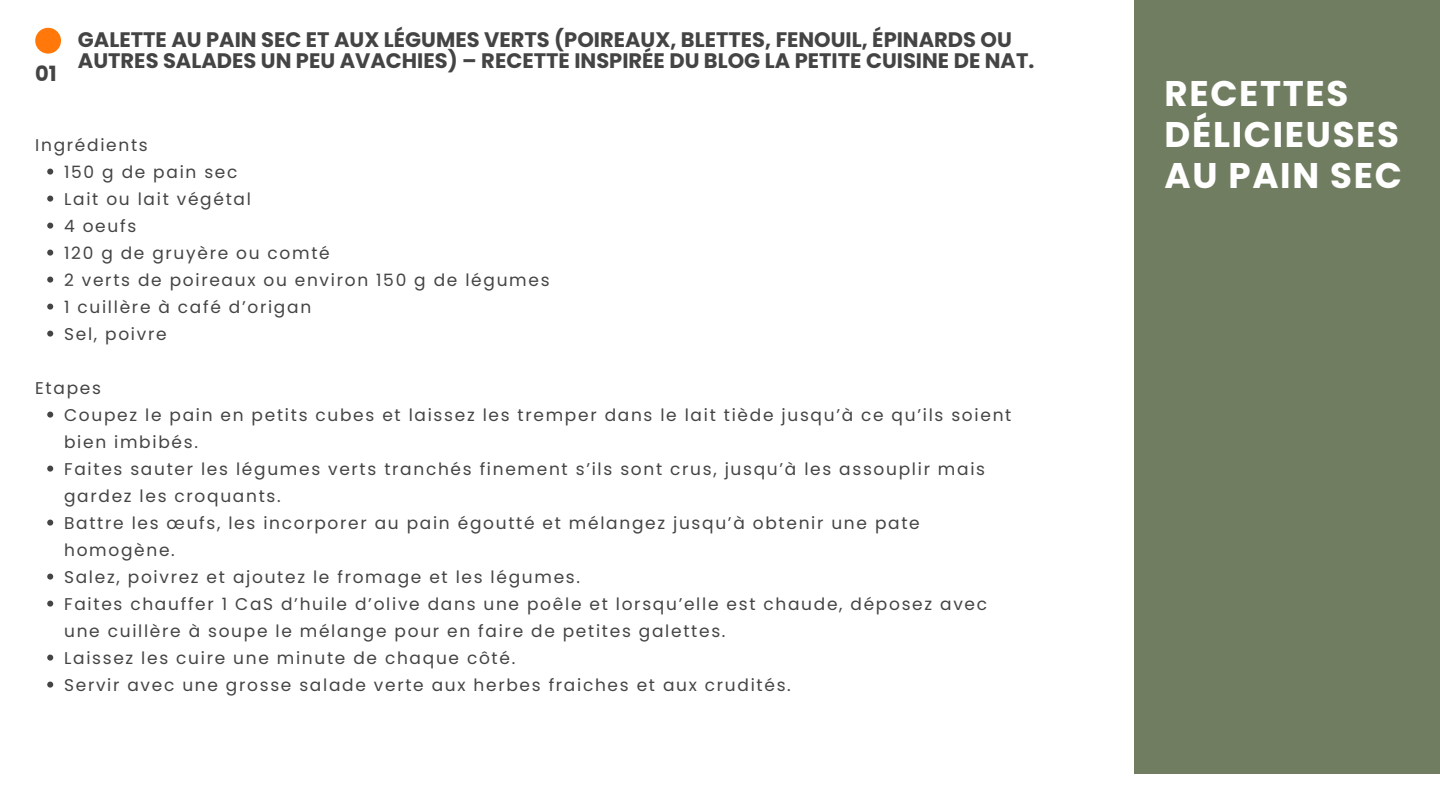
<style>
.page{position:relative;width:1440px;height:810px;background:#fff}
.page>*{position:absolute;margin:0;border:0;box-sizing:border-box;transform-origin:0 0}
.t1{font:700 35.6px/41.2px "Poppins";letter-spacing:.045em;color:#fff}
.t2{font:700 21px/21px "Poppins";color:#444}
.t3{font:17px/27px "Poppins";letter-spacing:.1em;color:#444}
</style>
<div class="page">
<div style="left:1134px;top:0;width:306px;height:774px;background:#717d61"></div>
<div style="left:35px;top:28px;width:26px;height:25px;background:#ff7809;border-radius:50%"></div>
<svg style="left:47px;top:169px;width:6px;height:6px"></svg>
<svg style="left:47px;top:196px;width:6px;height:6px"></svg>
<svg style="left:47px;top:223px;width:6px;height:6px"></svg>
<svg style="left:47px;top:250px;width:6px;height:6px"></svg>
<svg style="left:47px;top:277px;width:6px;height:6px"></svg>
<svg style="left:47px;top:304px;width:6px;height:6px"></svg>
<svg style="left:47px;top:331px;width:6px;height:6px"></svg>
<svg style="left:47px;top:412px;width:6px;height:6px"></svg>
<svg style="left:47px;top:466px;width:6px;height:6px"></svg>
<svg style="left:47px;top:520px;width:6px;height:6px"></svg>
<svg style="left:47px;top:574px;width:6px;height:6px"></svg>
<svg style="left:47px;top:601px;width:6px;height:6px"></svg>
<svg style="left:47px;top:655px;width:6px;height:6px"></svg>
<svg style="left:47px;top:682px;width:6px;height:6px"></svg>
<p class="t2" style="left:35px;top:63px;width:23px">01</p>
<p class="t2" style="left:78px;top:29px;width:958px">GALETTE AU PAIN SEC ET AUX LÉGUMES VERTS (POIREAUX, BLETTES, FENOUIL, ÉPINARDS OU<br>AUTRES SALADES UN PEU AVACHIES) – RECETTE INSPIRÉE DU BLOG LA PETITE CUISINE DE NAT.</p>
<p class="t3" style="left:35px;top:131px;width:114px">Ingrédients</p>
<p class="t1" style="left:1164px;top:73px;width:236px">RECETTES<br>DÉLICIEUSES</p>
<p class="t3" style="left:64px;top:158px;width:175px">150 g de pain sec</p>
<p class="t1" style="left:1164px;top:155px;width:239px">AU PAIN SEC</p>
<p class="t3" style="left:64px;top:185px;width:188px">Lait ou lait végétal</p>
<p class="t3" style="left:64px;top:212px;width:74px">4 oeufs</p>
<p class="t3" style="left:64px;top:239px;width:267px">120 g de gruyère ou comté</p>
<p class="t3" style="left:64px;top:266px;width:487px">2 verts de poireaux ou environ 150 g de légumes</p>
<p class="t3" style="left:64px;top:293px;width:249px">1 cuillère à café d’origan</p>
<p class="t3" style="left:64px;top:320px;width:104px">Sel, poivre</p>
<p class="t3" style="left:35px;top:374px;width:67px">Etapes</p>
<p class="t3" style="left:64px;top:401px;width:949px">Coupez le pain en petits cubes et laissez les tremper dans le lait tiède jusqu’à ce qu’ils soient bien imbibés.</p>
<p class="t3" style="left:64px;top:455px;width:922px">Faites sauter les légumes verts tranchés finement s’ils sont crus, jusqu’à les assouplir mais gardez les croquants.</p>
<p class="t3" style="left:64px;top:509px;width:857px">Battre les œufs, les incorporer au pain égoutté et mélangez jusqu’à obtenir une pate homogène.</p>
<p class="t3" style="left:64px;top:563px;width:517px">Salez, poivrez et ajoutez le fromage et les légumes.</p>
<p class="t3" style="left:64px;top:590px;width:925px">Faites chauffer 1 CaS d’huile d’olive dans une poêle et lorsqu’elle est chaude, déposez avec une cuillère à soupe le mélange pour en faire de petites galettes.</p>
<p class="t3" style="left:64px;top:644px;width:453px">Laissez les cuire une minute de chaque côté.</p>
<p class="t3" style="left:64px;top:671px;width:728px">Servir avec une grosse salade verte aux herbes fraiches et aux crudités.</p>
</div>
